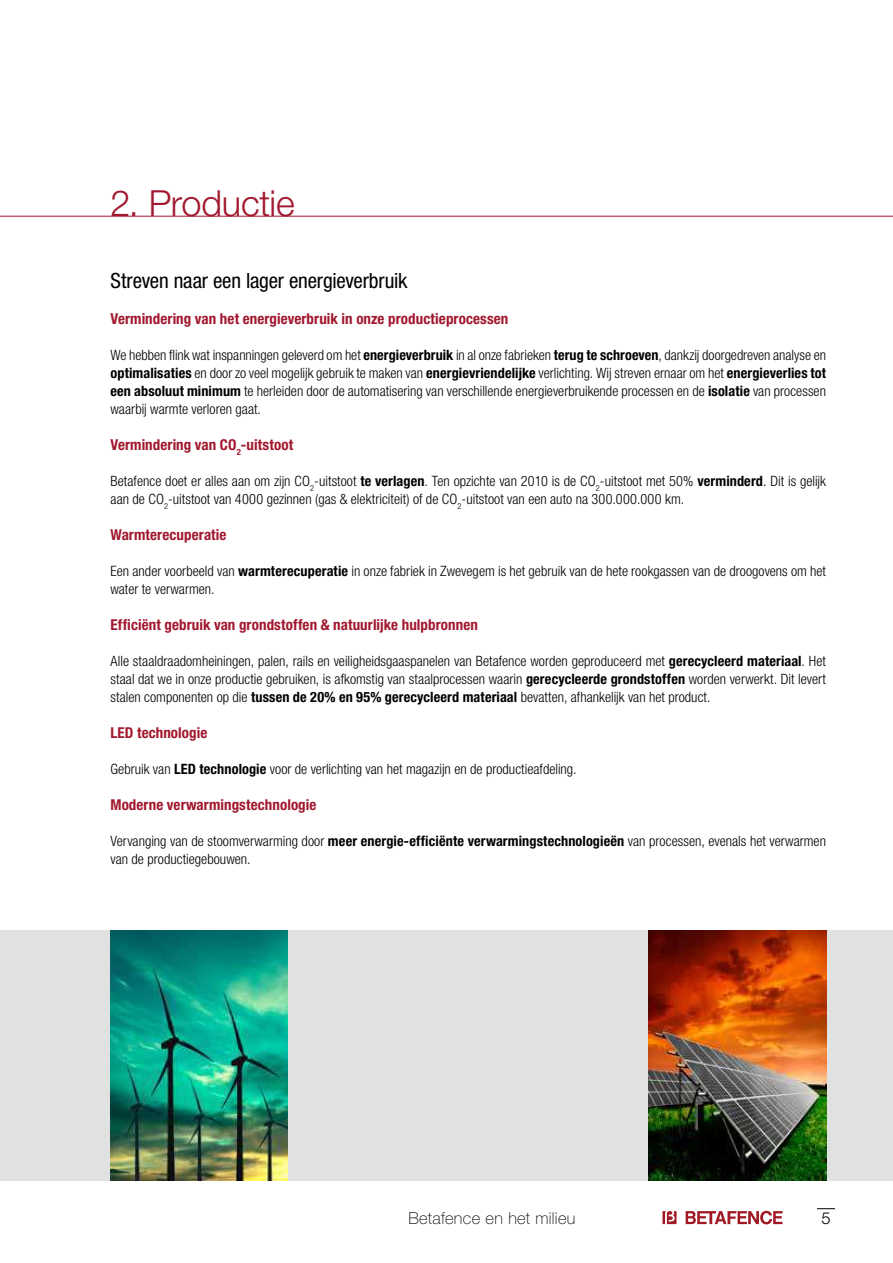
<style>
.page{position:relative;width:893px;height:1263px;background:#fff}
.page>*{position:absolute;margin:0;border:0;box-sizing:border-box;transform-origin:0 0}
.t1{font:300 36px "Helvetica Neue";letter-spacing:-.005em;color:#a1172e}
.t2{font:condensed 21px "Helvetica Neue LT Std";letter-spacing:-.01em;color:#000}
.t3{font:100 16.5px "Helvetica Neue";letter-spacing:.02em;color:#000}
.t4{font:300 16.5px "Helvetica Neue LT Std";color:#000}
.t5{font:700 condensed 15px "Helvetica Neue LT Std";letter-spacing:.005em;color:#a1172e}
.t6{font:300 condensed 14.25px/18px "Helvetica Neue";color:#000}
.s1{font-weight:700}
</style>
<div class="page">
<svg style="left:686px;top:1211px;width:96px;height:13px"></svg>
<svg style="left:662px;top:1211px;width:14px;height:13px"></svg>
<svg style="left:817px;top:1208px;width:18px;height:1px"></svg>
<div style="left:0;top:930px;width:893px;height:251px;background:#e0e1e1"></div>
<hr style="left:0;top:216px;width:893px;height:1px;background:#a1172e">
<img style="left:110px;top:930px;width:178px;height:251px">
<img style="left:649px;top:930px;width:177px;height:251px">
<h1 class="t1" style="left:110px;top:181px;width:186px">2. Productie</h1>
<h2 class="t2" style="left:110px;top:268px;width:298px">Streven naar een lager energieverbruik</h2>
<p class="t5" style="left:110px;top:310px;width:399px">Vermindering van het energieverbruik in onze productieprocessen</p>
<p class="t6" style="left:110px;top:346px;width:717px;text-align:justify">We hebben flink wat inspanningen geleverd om het <span class="s1">energieverbruik</span> in al onze fabrieken <span class="s1">terug te schroeven</span>, dankzij doorgedreven analyse en <span class="s1">optimalisaties</span> en door zo veel mogelijk gebruik te maken van <span class="s1">energievriendelijke</span> verlichting. Wij streven ernaar om het <span class="s1">energieverlies tot een absoluut minimum</span> te herleiden door de automatisering van verschillende energieverbruikende processen en de <span class="s1">isolatie</span> van processen waarbij warmte verloren gaat.</p>
<p class="t5" style="left:110px;top:436px;width:184px">Vermindering van CO<sub>2</sub>-uitstoot</p>
<p class="t6" style="left:110px;top:472px;width:717px">Betafence doet er alles aan om zijn CO<sub>2</sub>-uitstoot <span class="s1">te verlagen</span>. Ten opzichte van 2010 is de CO<sub>2</sub>-uitstoot met 50% <span class="s1">verminderd</span>. Dit is gelijk aan de CO<sub>2</sub>-uitstoot van 4000 gezinnen (gas &amp; elektriciteit) of de CO<sub>2</sub>-uitstoot van een auto na 300.000.000 km.</p>
<p class="t5" style="left:110px;top:526px;width:118px">Warmterecuperatie</p>
<p class="t6" style="left:110px;top:562px;width:717px">Een ander voorbeeld van <span class="s1">warmterecuperatie</span> in onze fabriek in Zwevegem is het gebruik van de hete rookgassen van de droogovens om het water te verwarmen.</p>
<p class="t5" style="left:110px;top:616px;width:369px">Efficiënt gebruik van grondstoffen &amp; natuurlijke hulpbronnen</p>
<p class="t6" style="left:110px;top:652px;width:717px;text-align:justify">Alle staaldraadomheiningen, palen, rails en veiligheidsgaaspanelen van Betafence worden geproduceerd met <span class="s1">gerecycleerd materiaal</span>. Het staal dat we in onze productie gebruiken, is afkomstig van staalprocessen waarin <span class="s1">gerecycleerde grondstoffen</span> worden verwerkt. Dit levert stalen componenten op die <span class="s1">tussen de 20% en 95% gerecycleerd materiaal</span> bevatten, afhankelijk van het product.</p>
<p class="t5" style="left:110px;top:724px;width:98px">LED technologie</p>
<p class="t6" style="left:110px;top:760px;width:468px">Gebruik van <span class="s1">LED technologie</span> voor de verlichting van het magazijn en de productieafdeling.</p>
<p class="t5" style="left:110px;top:796px;width:207px">Moderne verwarmingstechnologie</p>
<p class="t6" style="left:110px;top:832px;width:717px">Vervanging van de stoomverwarming door <span class="s1">meer energie-efficiënte verwarmingstechnologieën</span> van processen, evenals het verwarmen van de productiegebouwen.</p>
<p class="t3" style="left:408px;top:1209px;width:169px">Betafence en het milieu</p>
<p class="t4" style="left:821px;top:1208px;width:11px">5</p>
</div>
